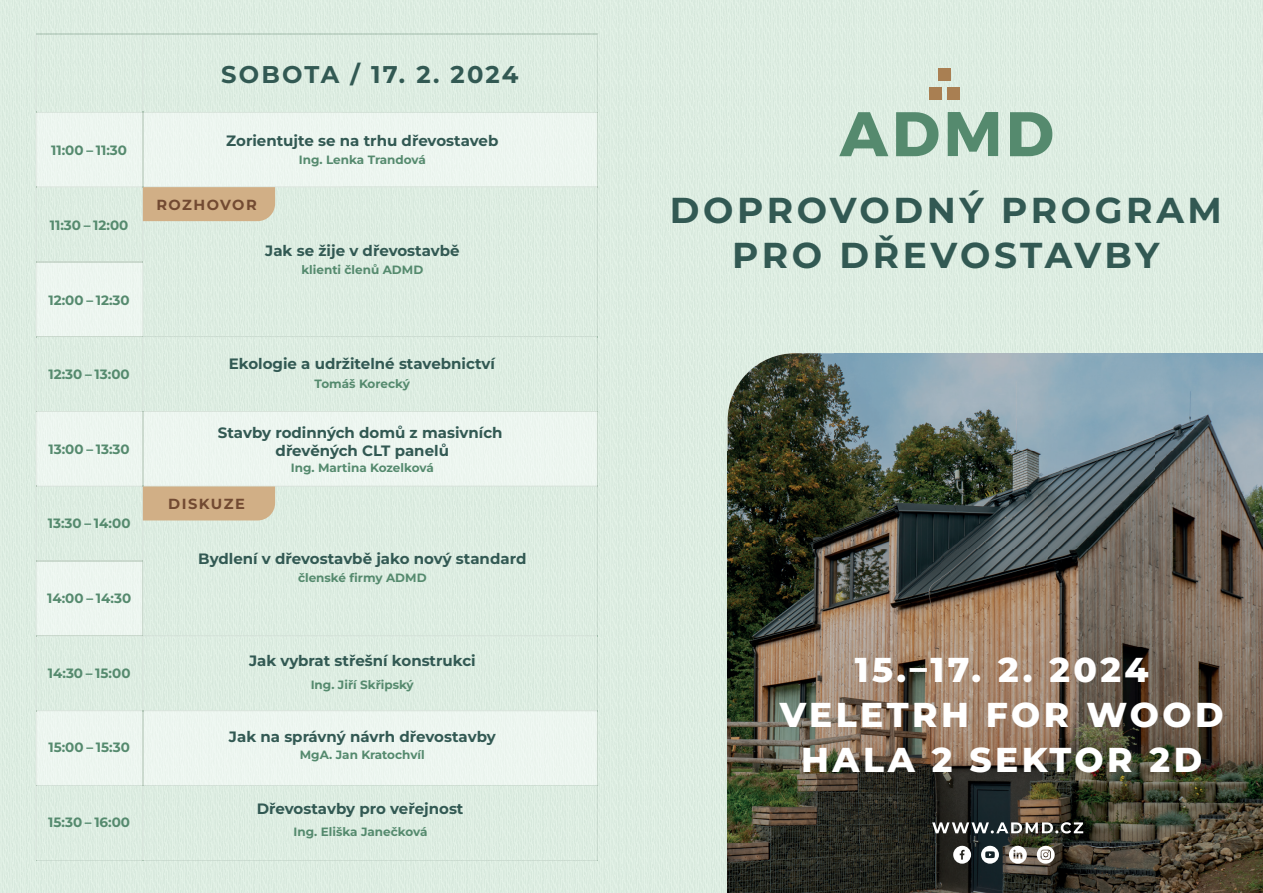
<style>
.page{position:relative;width:1263px;height:893px;background:#ddede2}
.page>*{position:absolute;margin:0;border:0;box-sizing:border-box;transform-origin:0 0}
.t1{font:700 36px/45px "Montserrat";letter-spacing:.1em;color:#325953;text-align:center}
.t2{font:800 34.5px/45px "Montserrat";letter-spacing:.1em;color:#fff;text-align:center}
.t3{font:700 24.15px "Montserrat";letter-spacing:.09em;color:#325953}
.t4{font:700 15px/18px "Montserrat";color:#325953;text-align:center}
.t5{font:700 14.55px "Montserrat";letter-spacing:.1em;color:#724a32}
.t6{font:700 13.5px "Montserrat";color:#558a6e}
.t7{font:700 12px "Montserrat";color:#558a6e}
</style>
<div class="page">
<svg style="left:839px;top:112px;width:49px;height:44px;background:#99bba8"></svg>
<svg style="left:896px;top:112px;width:42px;height:44px;background:#82ab94"></svg>
<svg style="left:948px;top:112px;width:50px;height:44px;background:#81aa94"></svg>
<svg style="left:1010px;top:112px;width:42px;height:44px;background:#82ab94"></svg>
<div style="left:948px;top:87px;width:12px;height:13px;background:#a97f52"></div>
<div style="left:938px;top:68px;width:13px;height:13px;background:#a97f52"></div>
<div style="left:929px;top:87px;width:12px;height:13px;background:#a97f52"></div>
<div style="left:37px;top:112px;width:560px;height:76px;background:#edf5f0"></div>
<div style="left:37px;top:261px;width:105px;height:75px;background:#edf5f0"></div>
<div style="left:37px;top:411px;width:560px;height:76px;background:#edf5f0"></div>
<div style="left:37px;top:561px;width:105px;height:74px;background:#edf5f0"></div>
<div style="left:37px;top:710px;width:560px;height:76px;background:#edf5f0"></div>
<img style="left:142px;top:34px;width:1px;height:826px">
<img style="left:142px;top:113px;width:1px;height:74px">
<img style="left:142px;top:412px;width:1px;height:74px">
<img style="left:142px;top:711px;width:1px;height:74px">
<img style="left:597px;top:34px;width:1px;height:826px">
<img style="left:36px;top:34px;width:1px;height:826px">
<img style="left:36px;top:33px;width:561px;height:1px">
<img style="left:37px;top:262px;width:105px;height:1px">
<img style="left:143px;top:336px;width:454px;height:1px">
<img style="left:36px;top:336px;width:106px;height:1px">
<img style="left:143px;top:635px;width:454px;height:1px">
<img style="left:36px;top:635px;width:106px;height:1px">
<img style="left:37px;top:860px;width:560px;height:1px">
<div style="left:142px;top:187px;width:133px;height:34px;background:#d1af86"></div>
<div style="left:142px;top:486px;width:133px;height:34px;background:#d1af86"></div>
<img style="left:728px;top:353px;width:535px;height:540px">
<svg style="left:932px;top:822px;width:151px;height:11px"></svg>
<svg style="left:1009px;top:846px;width:18px;height:18px"></svg>
<svg style="left:953px;top:846px;width:18px;height:18px"></svg>
<svg style="left:981px;top:846px;width:18px;height:18px"></svg>
<svg style="left:1036px;top:846px;width:19px;height:18px"></svg>
<p class="t6" style="left:51px;top:142px;width:77px">11:00 – 11:30</p>
<p class="t6" style="left:50px;top:216px;width:80px">11:30 – 12:00</p>
<p class="t6" style="left:49px;top:291px;width:83px">12:00 – 12:30</p>
<p class="t6" style="left:49px;top:365px;width:83px">12:30 – 13:00</p>
<p class="t6" style="left:48px;top:440px;width:83px">13:00 – 13:30</p>
<p class="t6" style="left:48px;top:515px;width:84px">13:30 – 14:00</p>
<p class="t6" style="left:47px;top:589px;width:86px">14:00 – 14:30</p>
<p class="t6" style="left:48px;top:664px;width:84px">14:30 – 15:00</p>
<p class="t6" style="left:48px;top:738px;width:83px">15:00 – 15:30</p>
<p class="t6" style="left:48px;top:813px;width:83px">15:30 – 16:00</p>
<h3 class="t3" style="left:221px;top:59px;width:299px">SOBOTA / 17. 2. 2024</h3>
<p class="t4" style="left:226px;top:132px;width:274px">Zorientujte se na trhu dřevostaveb</p>
<p class="t7" style="left:299px;top:152px;width:128px">Ing. Lenka Trandová</p>
<p class="t5" style="left:156px;top:195px;width:102px">ROZHOVOR</p>
<p class="t4" style="left:265px;top:241px;width:196px">Jak se žije v dřevostavbě</p>
<p class="t7" style="left:301px;top:261px;width:123px">klienti členů ADMD</p>
<p class="t4" style="left:229px;top:354px;width:268px">Ekologie a udržitelné stavebnictví</p>
<p class="t7" style="left:315px;top:376px;width:97px">Tomáš Korecký</p>
<p class="t4" style="left:218px;top:423px;width:286px">Stavby rodinných domů z masivních dřevěných CLT panelů</p>
<p class="t7" style="left:291px;top:459px;width:145px">Ing. Martina Kozelková</p>
<p class="t5" style="left:168px;top:494px;width:78px">DISKUZE</p>
<p class="t4" style="left:198px;top:549px;width:330px">Bydlení v dřevostavbě jako nový standard</p>
<p class="t7" style="left:298px;top:570px;width:130px">členské firmy ADMD</p>
<p class="t4" style="left:249px;top:652px;width:228px">Jak vybrat střešní konstrukci</p>
<p class="t7" style="left:311px;top:677px;width:105px">Ing. Jiří Skřipský</p>
<p class="t4" style="left:229px;top:728px;width:268px">Jak na správný návrh dřevostavby</p>
<p class="t7" style="left:300px;top:747px;width:126px">MgA. Jan Kratochvíl</p>
<p class="t4" style="left:257px;top:799px;width:208px">Dřevostavby pro veřejnost</p>
<p class="t7" style="left:294px;top:824px;width:136px">Ing. Eliška Janečková</p>
<h1 class="t1" style="left:670px;top:187px;width:554px">DOPROVODNÝ PROGRAM<br>PRO DŘEVOSTAVBY</h1>
<h2 class="t2" style="left:780px;top:646px;width:445px">15.–17. 2. 2024<br>VELETRH FOR WOOD<br>HALA 2 SEKTOR 2D</h2>
</div>
